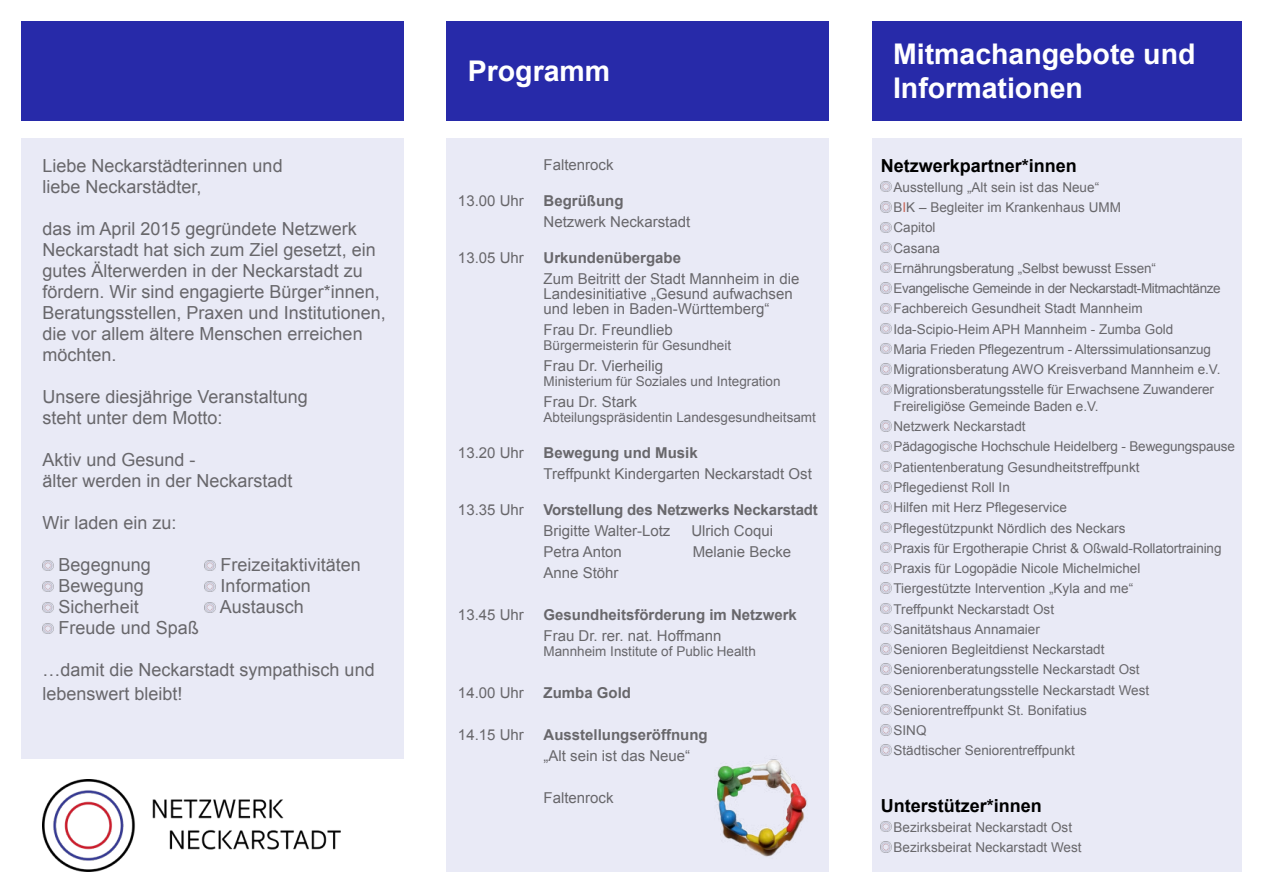
<style>
.page{position:relative;width:1263px;height:893px;background:#fff}
.page>*{position:absolute;margin:0;border:0;box-sizing:border-box;transform-origin:0 0}
.t1{font:700 28.5px/34.2px "Arial";color:#fff}
.t2{font:18px/21px "Arial";color:#68676b}
.t3{font:700 18px "Arial";color:#000}
.t4{font:15px/15px "Arial";color:#68676b}
.t5{font:700 15px "Arial";color:#68676b}
.t6{font:13.5px/20.2px "Arial";color:#68676b}
.s1{color:#c86353}
</style>
<div class="page">
<div style="left:21px;top:138px;width:383px;height:621px;background:#e9eaf6"></div>
<div style="left:446px;top:21px;width:383px;height:99px;background:#272aa9"></div>
<div style="left:21px;top:21px;width:383px;height:99px;background:#272aa9"></div>
<div style="left:872px;top:21px;width:370px;height:99px;background:#272aa9"></div>
<img style="left:43px;top:780px;width:298px;height:92px">
<div style="left:446px;top:138px;width:383px;height:734px;background:#e9eaf6"></div>
<div style="left:872px;top:138px;width:370px;height:734px;background:#e9eaf6"></div>
<svg style="left:881px;top:182px;width:11px;height:10px"></svg>
<svg style="left:881px;top:202px;width:11px;height:10px"></svg>
<svg style="left:881px;top:222px;width:11px;height:10px"></svg>
<svg style="left:881px;top:242px;width:11px;height:11px"></svg>
<svg style="left:881px;top:263px;width:11px;height:10px"></svg>
<svg style="left:881px;top:283px;width:11px;height:10px"></svg>
<svg style="left:881px;top:303px;width:11px;height:10px"></svg>
<svg style="left:881px;top:323px;width:11px;height:11px"></svg>
<svg style="left:881px;top:344px;width:11px;height:10px"></svg>
<svg style="left:881px;top:364px;width:11px;height:10px"></svg>
<svg style="left:881px;top:384px;width:11px;height:10px"></svg>
<svg style="left:881px;top:421px;width:11px;height:10px"></svg>
<svg style="left:881px;top:441px;width:11px;height:10px"></svg>
<svg style="left:881px;top:461px;width:11px;height:11px"></svg>
<svg style="left:881px;top:482px;width:11px;height:10px"></svg>
<svg style="left:881px;top:502px;width:11px;height:10px"></svg>
<svg style="left:881px;top:522px;width:11px;height:10px"></svg>
<svg style="left:881px;top:542px;width:11px;height:11px"></svg>
<svg style="left:881px;top:563px;width:11px;height:10px"></svg>
<svg style="left:881px;top:583px;width:11px;height:10px"></svg>
<svg style="left:881px;top:603px;width:11px;height:10px"></svg>
<svg style="left:881px;top:623px;width:11px;height:11px"></svg>
<svg style="left:881px;top:644px;width:11px;height:10px"></svg>
<svg style="left:881px;top:664px;width:11px;height:10px"></svg>
<svg style="left:881px;top:684px;width:11px;height:10px"></svg>
<svg style="left:881px;top:704px;width:11px;height:11px"></svg>
<svg style="left:881px;top:725px;width:11px;height:10px"></svg>
<svg style="left:881px;top:745px;width:11px;height:10px"></svg>
<svg style="left:881px;top:821px;width:11px;height:11px"></svg>
<svg style="left:881px;top:842px;width:11px;height:10px"></svg>
<svg style="left:43px;top:560px;width:11px;height:11px"></svg>
<svg style="left:205px;top:560px;width:11px;height:11px"></svg>
<svg style="left:43px;top:581px;width:11px;height:11px"></svg>
<svg style="left:205px;top:581px;width:11px;height:11px"></svg>
<svg style="left:43px;top:602px;width:11px;height:11px"></svg>
<svg style="left:205px;top:602px;width:11px;height:11px"></svg>
<svg style="left:43px;top:623px;width:11px;height:11px"></svg>
<img style="left:717px;top:759px;width:90px;height:98px">
<h2 class="t2" style="left:43px;top:155px;width:242px">Liebe Neckarstädterinnen und liebe Neckarstädter,</h2>
<p class="t2" style="left:43px;top:218px;width:345px">das im April 2015 gegründete Netzwerk Neckarstadt hat sich zum Ziel gesetzt, ein gutes Älterwerden in der Neckarstadt zu fördern. Wir sind engagierte Bürger*innen, Beratungsstellen, Praxen und Institutionen, die vor allem ältere Menschen erreichen möchten.</p>
<h2 class="t2" style="left:43px;top:386px;width:267px">Unsere diesjährige Veranstaltung steht unter dem Motto:</h2>
<h2 class="t2" style="left:43px;top:449px;width:252px">Aktiv und Gesund -<br>älter werden in der Neckarstadt</h2>
<h2 class="t2" style="left:43px;top:512px;width:136px">Wir laden ein zu:</h2>
<h2 class="t2" style="left:59px;top:554px;width:94px">Begegnung</h2>
<h2 class="t2" style="left:221px;top:554px;width:142px">Freizeitaktivitäten</h2>
<h2 class="t2" style="left:59px;top:575px;width:87px">Bewegung</h2>
<h2 class="t2" style="left:221px;top:575px;width:92px">Information</h2>
<h2 class="t2" style="left:59px;top:596px;width:82px">Sicherheit</h2>
<h2 class="t2" style="left:220px;top:596px;width:86px">Austausch</h2>
<h2 class="t2" style="left:59px;top:617px;width:142px">Freude und Spaß</h2>
<h2 class="t2" style="left:43px;top:658px;width:334px;line-height:24px">…damit die Neckarstadt sympathisch und lebenswert bleibt!</h2>
<h1 class="t1" style="left:468px;top:55px;width:144px">Programm</h1>
<p class="t4" style="left:543px;top:157px;width:72px">Faltenrock</p>
<p class="t4" style="left:458px;top:193px;width:67px">13.00 Uhr</p>
<p class="t5" style="left:543px;top:190px;width:81px">Begrüßung</p>
<p class="t4" style="left:543px;top:214px;width:148px">Netzwerk Neckarstadt</p>
<p class="t4" style="left:458px;top:250px;width:67px">13.05 Uhr</p>
<p class="t5" style="left:543px;top:247px;width:139px">Urkundenübergabe</p>
<p class="t4" style="left:543px;top:271px;width:257px">Zum Beitritt der Stadt Mannheim in die<br>Landesinitiative „Gesund aufwachsen und leben in Baden-Württemberg“</p>
<p class="t4" style="left:543px;top:322px;width:131px">Frau Dr. Freundlieb</p>
<p class="t6" style="left:543px;top:335px;width:189px">Bürgermeisterin für Gesundheit</p>
<p class="t4" style="left:543px;top:358px;width:121px">Frau Dr. Vierheilig</p>
<p class="t6" style="left:543px;top:371px;width:239px">Ministerium für Soziales und Integration</p>
<p class="t4" style="left:543px;top:394px;width:95px">Frau Dr. Stark</p>
<p class="t6" style="left:543px;top:407px;width:274px">Abteilungspräsidentin Landesgesundheitsamt</p>
<p class="t4" style="left:458px;top:445px;width:67px">13.20 Uhr</p>
<p class="t5" style="left:543px;top:442px;width:156px">Bewegung und Musik</p>
<p class="t4" style="left:543px;top:466px;width:270px">Treffpunkt Kindergarten Neckarstadt Ost</p>
<p class="t4" style="left:458px;top:502px;width:67px">13.35 Uhr</p>
<p class="t5" style="left:543px;top:499px;width:276px">Vorstellung des Netzwerks Neckarstadt</p>
<p class="t4" style="left:543px;top:523px;width:128px">Brigitte Walter-Lotz</p>
<p class="t4" style="left:691px;top:523px;width:83px">Ulrich Coqui</p>
<p class="t4" style="left:543px;top:544px;width:80px">Petra Anton</p>
<p class="t4" style="left:693px;top:544px;width:100px">Melanie Becke</p>
<p class="t4" style="left:543px;top:565px;width:77px">Anne Stöhr</p>
<p class="t4" style="left:458px;top:607px;width:67px">13.45 Uhr</p>
<p class="t5" style="left:543px;top:604px;width:255px">Gesundheitsförderung im Netzwerk</p>
<p class="t4" style="left:543px;top:628px;width:180px">Frau Dr. rer. nat. Hoffmann</p>
<p class="t6" style="left:543px;top:641px;width:214px">Mannheim Institute of Public Health</p>
<p class="t4" style="left:458px;top:685px;width:67px">14.00 Uhr</p>
<p class="t5" style="left:543px;top:682px;width:89px">Zumba Gold</p>
<p class="t4" style="left:458px;top:727px;width:67px">14.15 Uhr</p>
<p class="t5" style="left:543px;top:724px;width:166px">Ausstellungseröffnung</p>
<p class="t4" style="left:543px;top:748px;width:148px">„Alt sein ist das Neue“</p>
<p class="t4" style="left:543px;top:790px;width:72px">Faltenrock</p>
<h1 class="t1" style="left:893px;top:38px;width:304px">Mitmachangebote und<br>Informationen</h1>
<h2 class="t3" style="left:881px;top:153px;width:198px">Netzwerkpartner*innen</h2>
<p class="t6" style="left:893px;top:177px;width:329px">Ausstellung „Alt sein ist das Neue“<br>B<span class="s1">I</span>K – Begleiter im Krankenhaus UMM<br>Capitol<br>Casana<br>Ernährungsberatung „Selbst bewusst Essen“ Evangelische Gemeinde in der Neckarstadt-Mitmachtänze Fachbereich Gesundheit Stadt Mannheim Ida-Scipio-Heim APH Mannheim - Zumba Gold<br>Maria Frieden Pflegezentrum - Alterssimulationsanzug Migrationsberatung AWO Kreisverband Mannheim e.V.<br>Migrationsberatungsstelle für Erwachsene Zuwanderer</p>
<p class="t6" style="left:893px;top:396px;width:343px">Freireligiöse Gemeinde Baden e.V.<br>Netzwerk Neckarstadt<br>Pädagogische Hochschule Heidelberg - Bewegungspause Patientenberatung Gesundheitstreffpunkt<br>Pflegedienst Roll In<br>Hilfen mit Herz Pflegeservice<br>Pflegestützpunkt Nördlich des Neckars<br>Praxis für Ergotherapie Christ &amp; Oßwald-Rollatortraining Praxis für Logopädie Nicole Michelmichel<br>Tiergestützte Intervention „Kyla and me“<br>Treffpunkt Neckarstadt Ost<br>Sanitätshaus Annamaier<br>Senioren Begleitdienst Neckarstadt Seniorenberatungsstelle Neckarstadt Ost Seniorenberatungsstelle Neckarstadt West Seniorentreffpunkt St. Bonifatius<br>SINQ<br>Städtischer Seniorentreffpunkt</p>
<h2 class="t3" style="left:881px;top:793px;width:163px">Unterstützer*innen</h2>
<p class="t6" style="left:893px;top:817px;width:190px">Bezirksbeirat Neckarstadt Ost<br>Bezirksbeirat Neckarstadt West</p>
</div>
